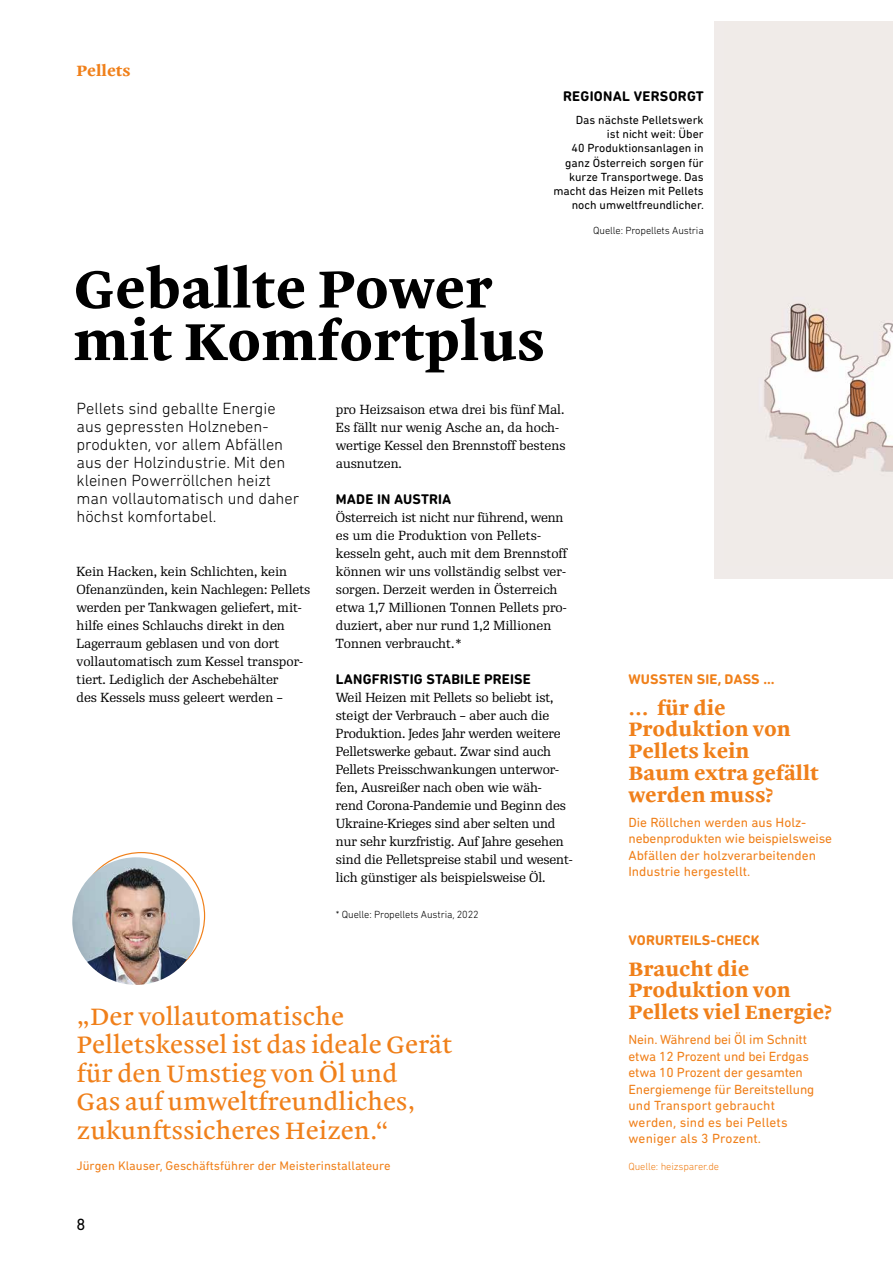
<style>
.page{position:relative;width:893px;height:1263px;background:#fff}
.page>*{position:absolute;margin:0;border:0;box-sizing:border-box;transform-origin:0 0}
.t1{font:700 52.5px/52.5px "Malabar LT Pro";color:#000}
.t2{font:24px/28.5px "Malabar LT Pro";color:#f0801a}
.t3{font:700 19.5px/21.8px "Malabar LT Pro";color:#f0801a}
.t4{font:300 16.5px/18px "DIN Next Rounded LT Pro";color:#000}
.t5{font:16.5px "DIN Next Rounded LT Pro";color:#000}
.t6{font:700 15px "Malabar LT Pro";color:#f0801a}
.t7{font:700 14.25px "DIN Next Rounded LT Pro";letter-spacing:.01em;color:#000}
.t8{font:700 14.25px "DIN Next Rounded LT Pro";letter-spacing:.01em;color:#f0801a}
.t9{font:13.5px/16.5px "DIN Next Rounded LT Pro";letter-spacing:-.01em;color:#f0801a}
.t10{font:12.75px/18px "Re Public";color:#000}
.t11{font:12.75px "DIN Next Rounded LT Pro";color:#f0801a}
.t12{font:12px/14.2px "DIN Next Rounded LT Pro";color:#000;text-align:right}
.t13{font:300 10.5px "DIN Next Rounded LT Pro";letter-spacing:-.01em;color:#000}
.t14{font:300 10.5px "DIN Next Rounded LT Pro";letter-spacing:-.01em;color:#f0801a}
</style>
<div class="page">
<div style="left:714px;top:21px;width:179px;height:558px;background:#f0ebe9"></div>
<svg style="left:85px;top:852px;width:120px;height:127px"></svg>
<img style="left:72px;top:857px;width:128px;height:128px;border-radius:64px">
<img style="left:764px;top:303px;width:129px;height:169px">
<p class="t6" style="left:77px;top:58px;width:56px">Pellets</p>
<p class="t7" style="left:563px;top:88px;width:142px">REGIONAL VERSORGT</p>
<p class="t12" style="left:553px;top:112px;width:152px">Das nächste Pelletswerk<br>ist nicht weit: Über<br>40 Produktionsanlagen in ganz Österreich sorgen für kurze Transportwege. Das macht das Heizen mit Pellets noch umweltfreundlicher.</p>
<p class="t13" style="left:593px;top:224px;width:112px">Quelle: Propellets Austria</p>
<h1 class="t1" style="left:73px;top:259px;width:473px">Geballte Power mit Komfortplus</h1>
<p class="t4" style="left:77px;top:399px;width:224px">Pellets sind geballte Energie aus gepressten Holzneben&shy;produkten, vor allem Abfällen aus der Holzindustrie. Mit den kleinen Powerröllchen heizt man vollautomatisch und daher höchst komfortabel.</p>
<p class="t10" style="left:77px;top:562px;width:235px">Kein Hacken, kein Schlichten, kein Ofenanzünden, kein Nachlegen: Pellets werden per Tankwagen geliefert, mit&shy;hilfe eines Schlauchs direkt in den Lagerraum geblasen und von dort vollautomatisch zum Kessel transpor&shy;t iert. Lediglich der Aschebehälter<br>des Kessels muss geleert werden –</p>
<p class="t10" style="left:336px;top:400px;width:231px">pro Heizsaison etwa drei bis fünf Mal.<br>Es fällt nur wenig Asche an, da hoch&shy;wertige Kessel den Brennstoff bestens ausnutzen.</p>
<p class="t7" style="left:336px;top:491px;width:117px">MADE IN AUSTRIA</p>
<p class="t10" style="left:336px;top:508px;width:233px">Österreich ist nicht nur führend, wenn es um die Produktion von Pellets&shy;kesseln geht, auch mit dem Brennstoff können wir uns vollständig selbst ver&shy;sorgen. Derzeit werden in Österreich etwa 1,7 Millionen Tonnen Pellets pro&shy;duziert, aber nur rund 1,2 Millionen Tonnen verbraucht. *</p>
<p class="t7" style="left:336px;top:671px;width:196px">LANGFRISTIG STABILE PREISE</p>
<p class="t10" style="left:336px;top:688px;width:238px">Weil Heizen mit Pellets so beliebt ist, steigt der Verbrauch – aber auch die Produktion. Jedes Jahr werden weitere Pelletswerke gebaut. Zwar sind auch Pellets Preisschwankungen unterwor&shy;fen, Ausreißer nach oben wie wäh-<br>rend Corona-Pandemie und Beginn des Ukraine-Krieges sind aber selten und nur sehr kurzfristig. Auf Jahre gesehen sind die Pellets preise stabil und wesent&shy;lich günstiger als beispielsweise Öl.</p>
<p class="t13" style="left:336px;top:908px;width:144px">* Quelle: Propellets Austria, 2022</p>
<h2 class="t2" style="left:77px;top:1001px;width:377px">„Der vollautomatische<br>Pelletskessel ist das ideale Gerät für den Umstieg von Öl und<br>Gas auf umweltfreundliches, zukunftssicheres Heizen.“</h2>
<p class="t11" style="left:77px;top:1158px;width:316px">Jürgen Klauser, Geschäftsführer der Meisterinstallateure</p>
<p class="t5" style="left:77px;top:1215px;width:10px">8</p>
<p class="t8" style="left:628px;top:671px;width:148px">WUSSTEN SIE, DASS …</p>
<h3 class="t3" style="left:628px;top:695px;width:192px">… für die<br>Produktion von<br>Pellets kein<br>Baum extra gefällt werden muss?</h3>
<p class="t9" style="left:628px;top:813px;width:205px">Die Röllchen werden aus Holz&shy;nebenprodukten wie beispielsweise<br>Abfällen der holzverarbeitenden<br>Industrie hergestellt.</p>
<p class="t8" style="left:628px;top:932px;width:133px">VORURTEILS-CHECK</p>
<h3 class="t3" style="left:628px;top:956px;width:206px">Braucht die<br>Produktion von<br>Pellets viel Energie?</h3>
<p class="t9" style="left:628px;top:1031px;width:187px">Nein. Während bei Öl im Schnitt etwa 12 Prozent und bei Erdgas etwa 10 Prozent der gesamten<br>Energie menge für Bereitstellung und Transport gebraucht werden, sind es bei Pellets weniger als 3 Prozent.</p>
<p class="t14" style="left:628px;top:1160px;width:92px">Quelle: heizsparer.de</p>
</div>
